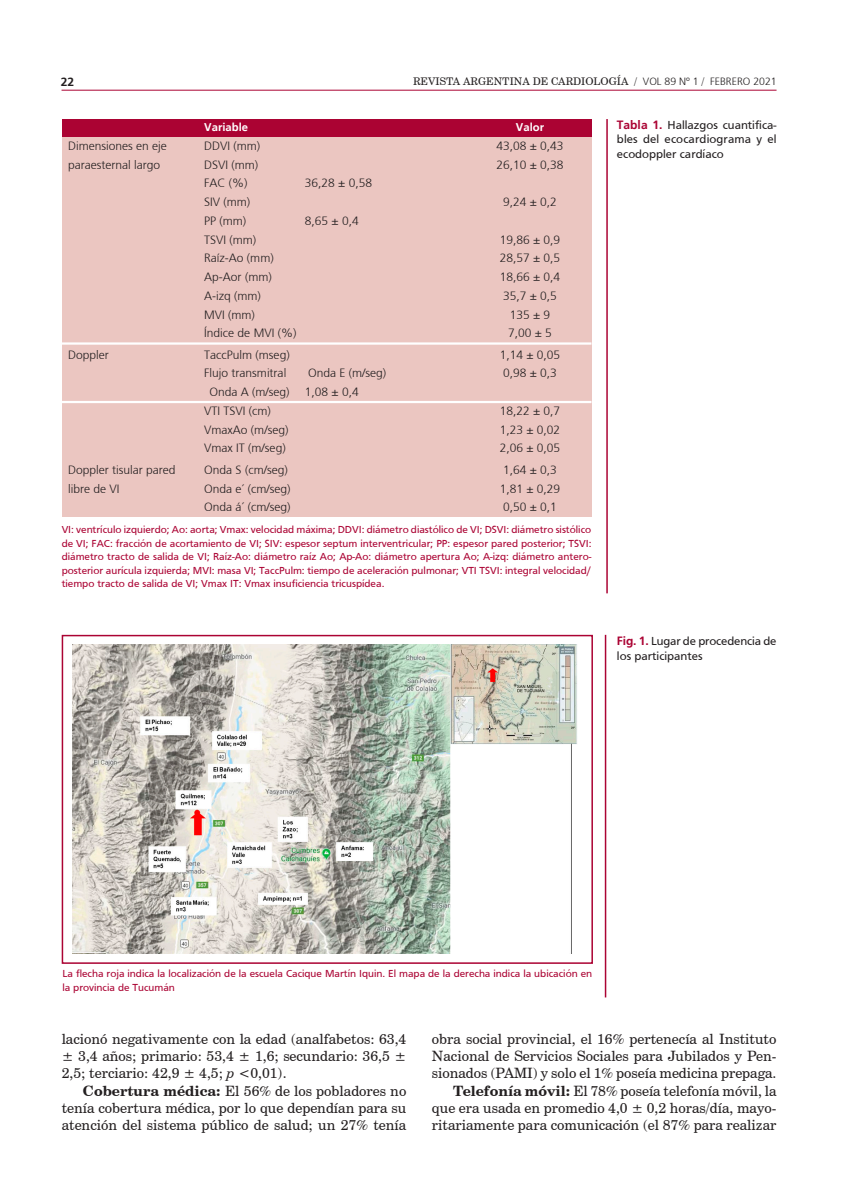
<style>
.page{position:relative;width:851px;height:1191px;background:#fff}
.page>*{position:absolute;margin:0;border:0;box-sizing:border-box;transform-origin:0 0}
.texto{font:14.25px/17.2px "Century Schoolbook BT";color:#231f20;text-align:justify}
.tabla{font:300 12px "Frutiger";color:#231f20}
.tabla_tit{font:12px/14.4px "Frutiger";color:#231f20;text-align:justify}
.epigrafe_horizontal{font:12px/15px "Frutiger";letter-spacing:-.01em;color:#231f20}
.t1{font:700 12px "Frutiger";color:#231f20}
.tabla_cab_blanco{font:700 11.25px "Frutiger";color:#fff}
.tabla_pie{font:10.5px/13.5px "Frutiger";color:#ab0333;text-align:justify}
.t2{font:10.5px "Century Schoolbook BT";color:#231f20}
.s1{font-family:"Frutiger";font-weight:300}
.s2{font-weight:700;color:#ab0333}
.s3{font-style:italic}
.s4{font-weight:700}
</style>
<div class="page">
<hr style="left:62px;top:90px;width:714px;height:1px;background:#ab0333">
<div style="left:62px;top:135px;width:529px;height:381px;background:#ebc6c1"></div>
<div style="left:62px;top:119px;width:529px;height:17px;background:#ab0333"></div>
<hr style="left:62px;top:342px;width:529px;height:3px;background:#fff">
<hr style="left:62px;top:401px;width:529px;height:2px;background:#fff">
<img style="left:73px;top:644px;width:504px;height:309px">
<div style="left:62px;top:635px;width:531px;height:329px;border:2px solid #ab0333"></div>
<hr style="left:606px;top:119px;width:1px;height:474px;background:#ab0333">
<hr style="left:604px;top:635px;width:2px;height:362px;background:#ab0333">
<p class="t1" style="left:61px;top:75px;width:15px">22</p>
<p class="t2" style="left:413px;top:75px;width:365px">REVISTA ARGENTINA DE CARDIOLOGÍA / <span class="s1">VOL 89 Nº 1</span> / <span class="s1">FEBRERO 2021</span></p>
<p class="tabla_cab_blanco" style="left:204px;top:121px;width:45px">Variable</p>
<p class="tabla_cab_blanco" style="left:516px;top:121px;width:30px">Valor</p>
<p class="tabla" style="left:68px;top:139px;width:100px">Dimensiones en eje</p>
<p class="tabla" style="left:204px;top:139px;width:58px">DDVI (mm)</p>
<p class="tabla" style="left:496px;top:139px;width:69px">43,08 ± 0,43</p>
<p class="tabla" style="left:68px;top:158px;width:94px">paraesternal largo</p>
<p class="tabla" style="left:204px;top:158px;width:55px">DSVI (mm)</p>
<p class="tabla" style="left:496px;top:158px;width:69px">26,10 ± 0,38</p>
<p class="tabla" style="left:204px;top:176px;width:45px">FAC (%)</p>
<p class="tabla" style="left:305px;top:176px;width:69px">36,28 ± 0,58</p>
<p class="tabla" style="left:204px;top:195px;width:47px">SIV (mm)</p>
<p class="tabla" style="left:503px;top:195px;width:55px">9,24 ± 0,2</p>
<p class="tabla" style="left:204px;top:214px;width:43px">PP (mm)</p>
<p class="tabla" style="left:305px;top:214px;width:55px">8,65 ± 0,4</p>
<p class="tabla" style="left:204px;top:233px;width:53px">TSVI (mm)</p>
<p class="tabla" style="left:499px;top:233px;width:62px">19,86 ± 0,9</p>
<p class="tabla" style="left:204px;top:251px;width:71px">Raíz-Ao (mm)</p>
<p class="tabla" style="left:499px;top:251px;width:62px">28,57 ± 0,5</p>
<p class="tabla" style="left:204px;top:270px;width:69px">Ap-Aor (mm)</p>
<p class="tabla" style="left:499px;top:270px;width:62px">18,66 ± 0,4</p>
<p class="tabla" style="left:204px;top:289px;width:58px">A-izq (mm)</p>
<p class="tabla" style="left:503px;top:289px;width:55px">35,7 ± 0,5</p>
<p class="tabla" style="left:204px;top:308px;width:52px">MVI (mm)</p>
<p class="tabla" style="left:509px;top:308px;width:42px">135 ± 9</p>
<p class="tabla" style="left:204px;top:326px;width:94px">Índice de MVI (%)</p>
<p class="tabla" style="left:508px;top:326px;width:45px">7,00 ± 5</p>
<p class="tabla" style="left:68px;top:348px;width:42px">Doppler</p>
<p class="tabla" style="left:204px;top:348px;width:87px">TaccPulm (mseg)</p>
<p class="tabla" style="left:499px;top:348px;width:62px">1,14 ± 0,05</p>
<p class="tabla" style="left:204px;top:366px;width:83px">Flujo transmitral</p>
<p class="tabla" style="left:308px;top:366px;width:80px">Onda E (m/seg)</p>
<p class="tabla" style="left:503px;top:366px;width:55px">0,98 ± 0,3</p>
<p class="tabla" style="left:209px;top:385px;width:82px">Onda A (m/seg)</p>
<p class="tabla" style="left:305px;top:385px;width:55px">1,08 ± 0,4</p>
<p class="tabla" style="left:204px;top:404px;width:68px">VTI TSVI (cm)</p>
<p class="tabla" style="left:499px;top:404px;width:62px">18,22 ± 0,7</p>
<p class="tabla" style="left:204px;top:423px;width:86px">VmaxAo (m/seg)</p>
<p class="tabla" style="left:499px;top:423px;width:62px">1,23 ± 0,02</p>
<p class="tabla" style="left:204px;top:441px;width:83px">Vmax IT (m/seg)</p>
<p class="tabla" style="left:499px;top:441px;width:62px">2,06 ± 0,05</p>
<p class="tabla" style="left:68px;top:463px;width:109px">Doppler tisular pared</p>
<p class="tabla" style="left:204px;top:463px;width:85px">Onda S (cm/seg)</p>
<p class="tabla" style="left:503px;top:463px;width:55px">1,64 ± 0,3</p>
<p class="tabla" style="left:68px;top:481px;width:53px">libre de VI</p>
<p class="tabla" style="left:204px;top:481px;width:88px">Onda e´ (cm/seg)</p>
<p class="tabla" style="left:499px;top:481px;width:62px">1,81 ± 0,29</p>
<p class="tabla" style="left:204px;top:500px;width:88px">Onda á´ (cm/seg)</p>
<p class="tabla" style="left:503px;top:500px;width:55px">0,50 ± 0,1</p>
<p class="tabla_pie" style="left:62px;top:523px;width:531px">VI: ventrículo izquierdo; Ao: aorta; Vmax: velocidad máxima; DDVI: diámetro diastólico de VI; DSVI: diámetro sistólico de VI; FAC: fracción de acortamiento de VI; SIV: espesor septum interventricular; PP: espesor pared posterior; TSVI: diámetro tracto de salida de VI; Raíz-Ao: diámetro raíz Ao; Ap-Ao: diámetro apertura Ao; A-izq: diámetro antero&shy;posterior aurícula izquierda; MVI: masa VI; TaccPulm: tiempo de aceleración pulmonar; VTI TSVI: integral velocidad/ tiempo tracto de salida de VI; Vmax IT: Vmax insuficiencia tricuspídea.</p>
<p class="tabla_tit" style="left:617px;top:118px;width:161px"><span class="s2">Tabla 1.</span> Hallazgos cuantifica&shy;bles del ecocardiograma y el ecodoppler cardíaco</p>
<p class="epigrafe_horizontal" style="left:617px;top:633px;width:161px"><span class="s2">Fig. 1.</span> Lugar de procedencia de los participantes</p>
<p class="tabla_pie" style="left:62px;top:967px;width:531px">La flecha roja indica la localización de la escuela Cacique Martín Iquin. El mapa de la derecha indica la ubicación en la provincia de Tucumán</p>
<p class="texto" style="left:62px;top:1029px;width:346px">lacionó negativamente con la edad (analfabetos: 63,4 ± 3,4 años; primario: 53,4 ± 1,6; secundario: 36,5 ± 2,5; terciario: 42,9 ± 4,5; <span class="s3">p</span> &lt;0,01).</p>
<p class="texto" style="left:62px;top:1081px;width:346px;text-indent:21px"><span class="s4">Cobertura médica:</span> El 56% de los pobladores no tenía cobertura médica, por lo que dependían para su atención del sistema público de salud; un 27% tenía</p>
<p class="texto" style="left:432px;top:1029px;width:346px">obra social provincial, el 16% pertenecía al Instituto Nacional de Servicios Sociales para Jubilados y Pen&shy;sionados (PAMI) y solo el 1% poseía medicina prepaga.</p>
<p class="texto" style="left:432px;top:1081px;width:346px;text-indent:21px"><span class="s4">Telefonía móvil:</span> El 78% poseía telefonía móvil, la que era usada en promedio 4,0 ± 0,2 horas/día, mayo&shy;ritariamente para comunicación (el 87% para realizar</p>
</div>
